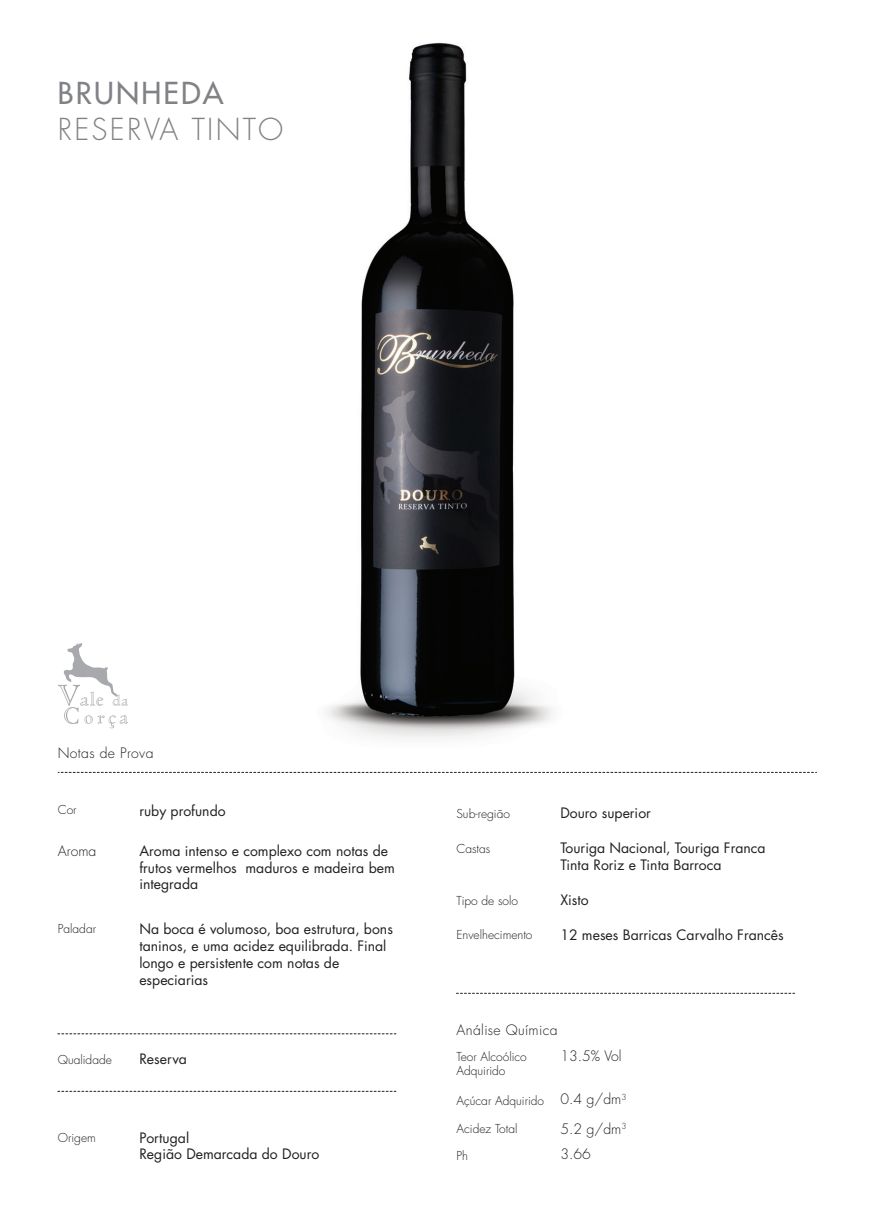
<style>
.page{position:relative;width:874px;height:1225px;background:#fff}
.page>*{position:absolute;margin:0;border:0;box-sizing:border-box;transform-origin:0 0}
.t1{font:300 29.4px "Futura Std";letter-spacing:.075em;color:#808285}
.t2{font:500 29.4px "Futura Std";letter-spacing:.075em;color:#808285}
.t3{font:14px/16.8px "Futura Std";color:#231f20}
.t4{font:300 14px "Futura Std";letter-spacing:.025em;color:#231f20}
.t5{font:300 12px/14.4px "Futura Std";color:#231f20}
</style>
<div class="page">
<img style="left:57px;top:42px;width:760px;height:1050px">
<svg style="left:456px;top:992px;width:338px;height:1px"></svg>
<svg style="left:58px;top:1090px;width:338px;height:1px"></svg>
<svg style="left:58px;top:1033px;width:338px;height:1px"></svg>
<svg style="left:58px;top:772px;width:758px;height:1px"></svg>
<svg style="left:58px;top:643px;width:70px;height:85px"></svg>
<h1 class="t2" style="left:58px;top:75px;width:167px">BRUNHEDA</h1>
<h1 class="t1" style="left:58px;top:111px;width:227px">RESERVA TINTO</h1>
<p class="t4" style="left:58px;top:744px;width:97px">Notas de Prova</p>
<p class="t5" style="left:58px;top:803px;width:20px">Cor</p>
<p class="t3" style="left:139px;top:802px;width:88px">ruby profundo</p>
<p class="t4" style="left:58px;top:842px;width:40px">Aroma</p>
<p class="t3" style="left:139px;top:842px;width:257px">Aroma intenso e complexo com notas de frutos vermelhos maduros e madeira bem integrada</p>
<p class="t3" style="left:139px;top:921px;width:255px">Na boca é volumoso, boa estrutura, bons taninos, e uma acidez equilibrada. Final longo e persistente com notas de especiarias</p>
<p class="t5" style="left:58px;top:921px;width:40px">Paladar</p>
<p class="t5" style="left:58px;top:1052px;width:56px">Qualidade</p>
<p class="t3" style="left:139px;top:1050px;width:49px">Reserva</p>
<p class="t5" style="left:58px;top:1131px;width:40px">Origem</p>
<p class="t3" style="left:139px;top:1129px;width:181px">Portugal<br>Região Demarcada do Douro</p>
<p class="t5" style="left:456px;top:807px;width:55px">Sub-região</p>
<p class="t3" style="left:560px;top:804px;width:92px">Douro superior</p>
<p class="t5" style="left:456px;top:841px;width:35px">Castas</p>
<p class="t3" style="left:560px;top:839px;width:207px">Touriga Nacional, Touriga Franca<br>Tinta Roriz e Tinta Barroca</p>
<p class="t5" style="left:456px;top:893px;width:63px">Tipo de solo</p>
<p class="t3" style="left:560px;top:891px;width:30px">Xisto</p>
<p class="t5" style="left:456px;top:928px;width:77px">Envelhecimento</p>
<p class="t3" style="left:560px;top:926px;width:225px">12 meses Barricas Carvalho Francês</p>
<p class="t4" style="left:456px;top:1021px;width:103px">Análise Química</p>
<p class="t5" style="left:456px;top:1049px;width:72px">Teor Alcoólico<br>Adquirido</p>
<p class="t4" style="left:560px;top:1047px;width:63px">13.5% Vol</p>
<p class="t4" style="left:560px;top:1090px;width:67px">0.4 g/dm<sup>3</sup></p>
<p class="t5" style="left:456px;top:1093px;width:89px">Açúcar Adquirido</p>
<p class="t4" style="left:560px;top:1120px;width:67px">5.2 g/dm<sup>3</sup></p>
<p class="t5" style="left:456px;top:1122px;width:62px">Acidez Total</p>
<p class="t5" style="left:456px;top:1148px;width:13px">Ph</p>
<p class="t4" style="left:560px;top:1145px;width:32px">3.66</p>
</div>
